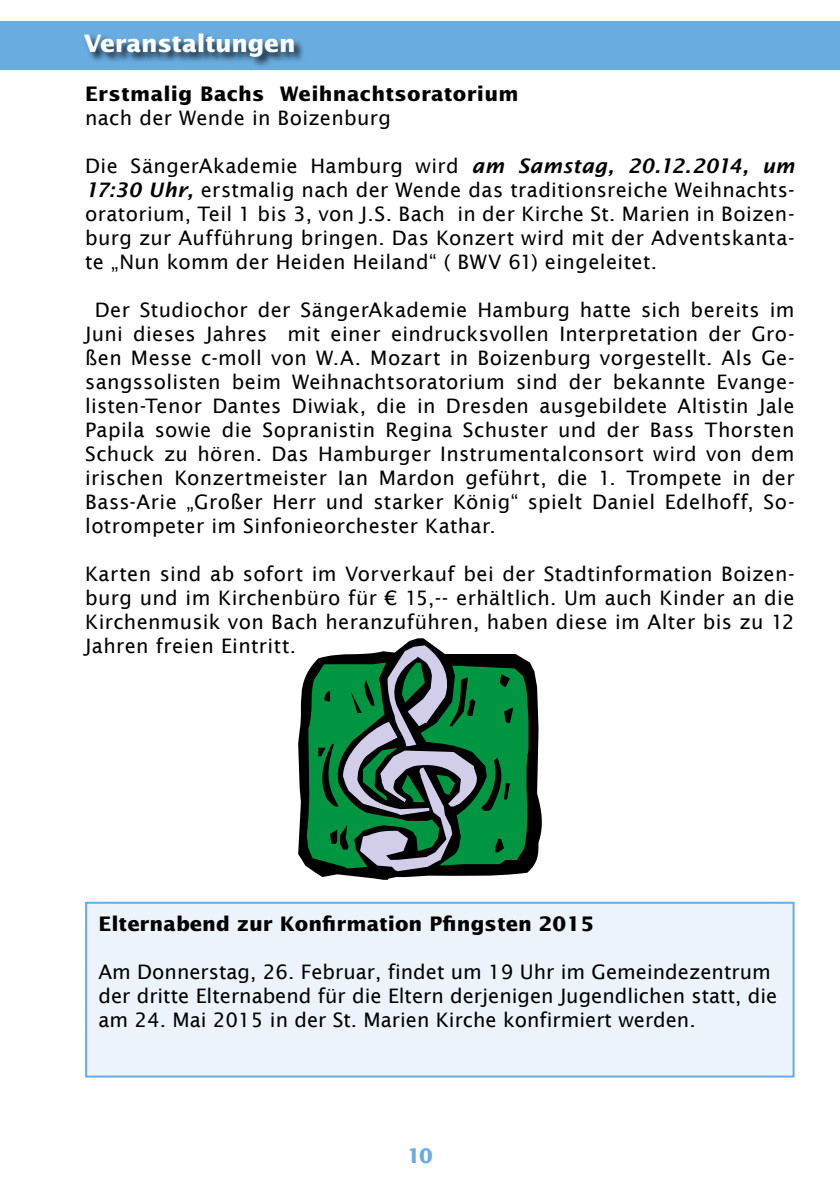
<style>
.page{position:relative;width:840px;height:1191px;background:#fff}
.page>*{position:absolute;margin:0;border:0;box-sizing:border-box;transform-origin:0 0}
.t1{font:700 24px "Lucida Sans";letter-spacing:-.015em;color:#fff}
.t2{font:20px/24px "Lucida Sans";letter-spacing:.005em;color:#000;text-align:justify}
.t3{font:700 20px "Lucida Sans";color:#000}
.t4{font:700 20px "Lucida Sans";color:#69acdf}
.s1{font-weight:600;font-style:italic}
</style>
<div class="page">
<div style="left:0;top:21px;width:839px;height:48px;background:#69acdf"></div>
<div style="left:84px;top:33px;width:221px;height:35px;background:#000;opacity:.75"></div>
<div style="left:86px;top:902px;width:707px;height:174px;background:#ecf3fb"></div>
<div style="left:85px;top:901px;width:709px;height:176px;border:2px solid #69acdf"></div>
<svg style="left:298px;top:638px;width:244px;height:242px"></svg>
<svg style="left:306px;top:645px;width:225px;height:226px;background:#2c734f"></svg>
<p class="t1" style="left:84px;top:29px;width:213px">Veranstaltungen</p>
<p class="t3" style="left:85px;top:82px;width:435px">Erstmalig Bachs Weihnachtsoratorium</p>
<p class="t2" style="left:85px;top:106px;width:307px">nach der Wende in Boizenburg</p>
<p class="t2" style="left:85px;top:154px;width:710px">Die SängerAkademie Hamburg wird <span class="s1">am Samstag, 20.12.2014, um 17:30 Uhr,</span> erstmalig nach der Wende das traditionsreiche Weihnachts&shy;oratorium, Teil 1 bis 3, von J.S. Bach in der Kirche St. Marien in Boizen&shy;burg zur Aufführung bringen. Das Konzert wird mit der Adventskanta&shy;te „Nun komm der Heiden Heiland“ ( BWV 61) eingeleitet.</p>
<p class="t2" style="left:85px;top:298px;width:710px;text-indent:10px">Der Studiochor der SängerAkademie Hamburg hatte sich bereits im Juni dieses Jahres mit einer eindrucksvollen Interpretation der Gro&shy;ßen Messe c-moll von W.A. Mozart in Boizenburg vorgestellt. Als Ge&shy;sangssolisten beim Weihnachtsoratorium sind der bekannte Evange&shy;listen-Tenor Dantes Diwiak, die in Dresden ausgebildete Altistin Jale Papila sowie die Sopranistin Regina Schuster und der Bass Thorsten Schuck zu hören. Das Hamburger Instrumentalconsort wird von dem irischen Konzertmeister Ian Mardon geführt, die 1. Trompete in der Bass-Arie „Großer Herr und starker König“ spielt Daniel Edelhoff, So&shy;lotrompeter im Sinfonieorchester Kathar.</p>
<p class="t2" style="left:85px;top:562px;width:710px">Karten sind ab sofort im Vorverkauf bei der Stadtinformation Boizen&shy;burg und im Kirchenbüro für € 15,-- erhältlich. Um auch Kinder an die Kirchenmusik von Bach heranzuführen, haben diese im Alter bis zu 12<br>Jahren freien Eintritt.</p>
<p class="t3" style="left:98px;top:911px;width:496px">Elternabend zur Konfirmation Pfingsten 2015</p>
<p class="t2" style="left:98px;top:959px;width:680px;text-align:left">Am Donnerstag, 26. Februar, findet um 19 Uhr im Gemeindezentrum der dritte Elternabend für die Eltern derjenigen Jugendlichen statt, die am 24. Mai 2015 in der St. Marien Kirche konfirmiert werden.</p>
<p class="t4" style="left:406px;top:1143px;width:28px">10</p>
</div>
